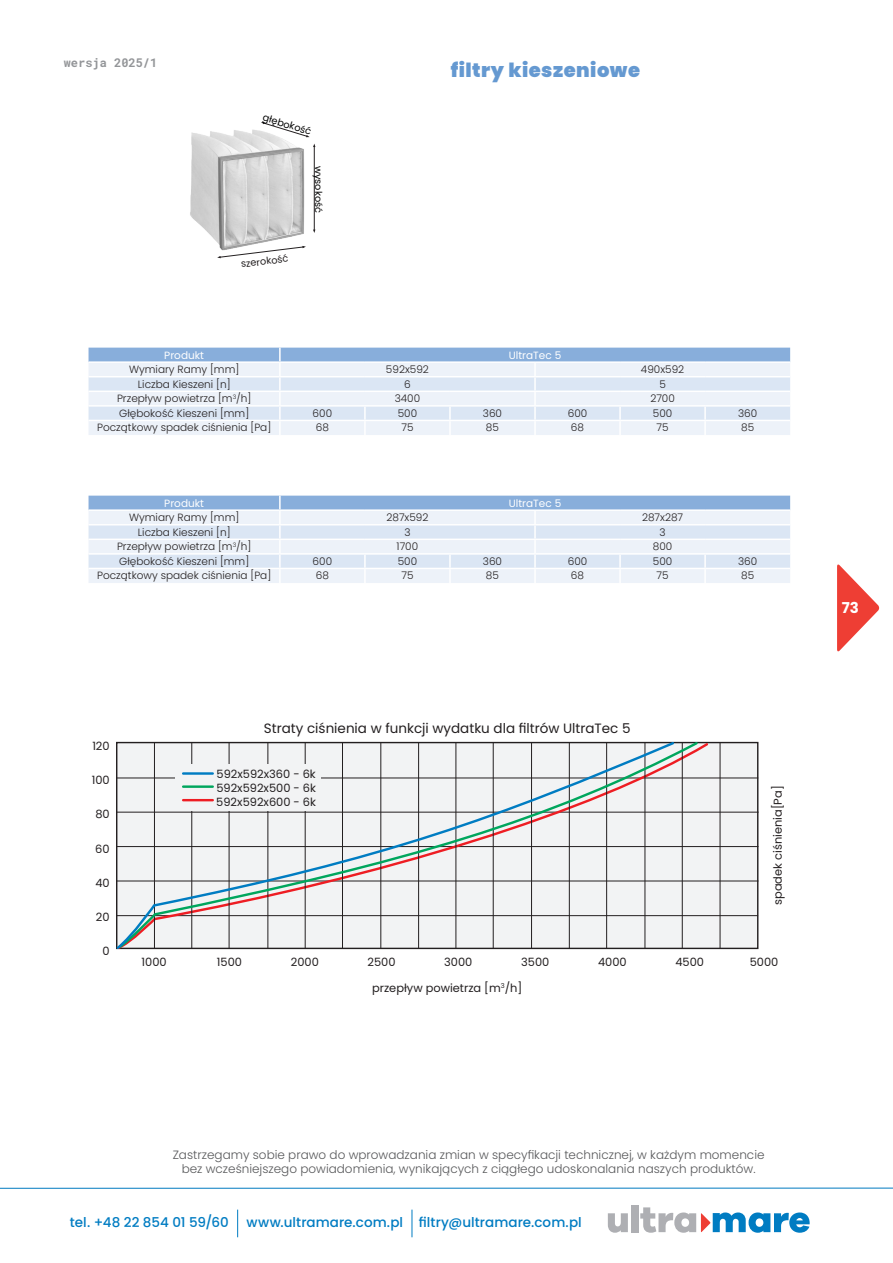
<style>
.page{position:relative;width:893px;height:1263px;background:#fff}
.page>*{position:absolute;margin:0;border:0;box-sizing:border-box;transform-origin:0 0}
.t1{font:900 19.5px "Poppins";letter-spacing:.025em;color:#6599d1}
.t2{font:700 15px "Poppins";color:#fff}
.t3{font:500 13.5px "Poppins";letter-spacing:.005em;color:#007cc2}
.text{font:13.5px "Poppins";color:#231f20}
.t4{font:300 12px/14.4px "Poppins";color:#57585a;text-align:center}
.t5{font:700 12px "Roboto Mono";color:#939598}
.t6{font:11.4px "Poppins";color:#231f20}
.table_body{font:300 10.5px "Poppins";color:#231f20}
.table_header{font:10.5px "Poppins";color:#fff}
.t7{font:9.75px "Poppins";color:#000}
.t8{font:9.75px "Poppins";color:#231f20}
</style>
<div class="page">
<svg style="left:837px;top:564px;width:42px;height:88px"></svg>
<hr style="left:0;top:1188px;width:893px;height:1px;background:#007ac0">
<svg style="left:237px;top:1209px;width:1px;height:28px"></svg>
<svg style="left:412px;top:1209px;width:1px;height:28px"></svg>
<svg style="left:608px;top:1213px;width:20px;height:20px"></svg>
<div style="left:631px;top:1205px;width:7px;height:27px;background:#aeafb3"></div>
<svg style="left:640px;top:1207px;width:170px;height:26px"></svg>
<hr style="left:314px;top:146px;width:1px;height:85px;background:#231f20">
<svg style="left:217px;top:254px;width:33px;height:4px"></svg>
<svg style="left:261px;top:122px;width:49px;height:15px"></svg>
<svg style="left:89px;top:348px;width:701px;height:87px;background:#d9e5f3"></svg>
<svg style="left:89px;top:496px;width:701px;height:87px;background:#d9e5f3"></svg>
<div style="left:117px;top:742px;width:641px;height:206px;background:#f2f3f4"></div>
<hr style="left:117px;top:778px;width:641px;height:1px;background:#231f20">
<hr style="left:117px;top:812px;width:642px;height:1px;background:#231f20">
<hr style="left:117px;top:846px;width:641px;height:1px;background:#231f20">
<hr style="left:117px;top:881px;width:641px;height:1px;background:#231f20">
<hr style="left:117px;top:915px;width:641px;height:1px;background:#231f20">
<hr style="left:720px;top:743px;width:1px;height:206px;background:#231f20">
<svg style="left:676px;top:741px;width:24px;height:209px"></svg>
<svg style="left:116px;top:741px;width:560px;height:209px"></svg>
<div style="left:175px;top:764px;width:146px;height:46px;background:#f2f3f4"></div>
<hr style="left:183px;top:772px;width:30px;height:3px;background:#007cc2">
<hr style="left:183px;top:785px;width:30px;height:3px;background:#00a65d">
<hr style="left:183px;top:799px;width:30px;height:2px;background:#ee1d23">
<img style="left:190px;top:126px;width:119px;height:128px">
<p class="t5" style="left:64px;top:54px;width:95px">wersja 2025/1</p>
<h1 class="t1" style="left:451px;top:59px;width:191px">filtry kieszeniowe</h1>
<p class="t7" style="left:265px;top:112px;width:52px;rotate:17deg">głębokość</p>
<p class="t8" style="left:240px;top:258px;width:49px;rotate:-7deg">szerokość</p>
<p class="t7" style="left:324px;top:166px;width:48px;rotate:90deg">wysokość</p>
<p class="table_header" style="left:164px;top:349px;width:41px">Produkt</p>
<p class="table_header" style="left:509px;top:349px;width:54px">UltraTec 5</p>
<p class="table_body" style="left:129px;top:363px;width:112px">Wymiary Ramy [mm]</p>
<p class="table_body" style="left:386px;top:363px;width:44px">592x592</p>
<p class="table_body" style="left:641px;top:363px;width:45px">490x592</p>
<p class="table_body" style="left:138px;top:378px;width:94px">Liczba Kieszeni [n]</p>
<p class="table_body" style="left:404px;top:378px;width:8px">6</p>
<p class="table_body" style="left:659px;top:378px;width:8px">5</p>
<p class="table_body" style="left:117px;top:392px;width:136px">Przepływ powietrza [m<sup>3</sup>/h]</p>
<p class="table_body" style="left:395px;top:392px;width:27px">3400</p>
<p class="table_body" style="left:650px;top:392px;width:26px">2700</p>
<p class="table_body" style="left:119px;top:407px;width:132px">Głębokość Kieszeni [mm]</p>
<p class="table_body" style="left:313px;top:407px;width:21px">600</p>
<p class="table_body" style="left:398px;top:407px;width:21px">500</p>
<p class="table_body" style="left:483px;top:407px;width:21px">360</p>
<p class="table_body" style="left:568px;top:407px;width:21px">600</p>
<p class="table_body" style="left:653px;top:407px;width:21px">500</p>
<p class="table_body" style="left:738px;top:407px;width:21px">360</p>
<p class="table_body" style="left:97px;top:422px;width:176px">Początkowy spadek ciśnienia [Pa]</p>
<p class="table_body" style="left:316px;top:422px;width:15px">68</p>
<p class="table_body" style="left:401px;top:422px;width:14px">75</p>
<p class="table_body" style="left:486px;top:422px;width:15px">85</p>
<p class="table_body" style="left:571px;top:422px;width:15px">68</p>
<p class="table_body" style="left:657px;top:422px;width:14px">75</p>
<p class="table_body" style="left:741px;top:422px;width:15px">85</p>
<p class="table_header" style="left:164px;top:497px;width:41px">Produkt</p>
<p class="table_header" style="left:509px;top:497px;width:54px">UltraTec 5</p>
<p class="table_body" style="left:129px;top:511px;width:112px">Wymiary Ramy [mm]</p>
<p class="table_body" style="left:386px;top:511px;width:44px">287x592</p>
<p class="table_body" style="left:642px;top:511px;width:43px">287x287</p>
<p class="table_body" style="left:138px;top:526px;width:94px">Liczba Kieszeni [n]</p>
<p class="table_body" style="left:404px;top:526px;width:8px">3</p>
<p class="table_body" style="left:659px;top:526px;width:8px">3</p>
<p class="table_body" style="left:117px;top:540px;width:136px">Przepływ powietrza [m<sup>3</sup>/h]</p>
<p class="table_body" style="left:397px;top:540px;width:23px">1700</p>
<p class="table_body" style="left:653px;top:540px;width:21px">800</p>
<p class="table_body" style="left:119px;top:555px;width:132px">Głębokość Kieszeni [mm]</p>
<p class="table_body" style="left:313px;top:555px;width:21px">600</p>
<p class="table_body" style="left:398px;top:555px;width:21px">500</p>
<p class="table_body" style="left:483px;top:555px;width:21px">360</p>
<p class="table_body" style="left:568px;top:555px;width:21px">600</p>
<p class="table_body" style="left:653px;top:555px;width:21px">500</p>
<p class="table_body" style="left:738px;top:555px;width:21px">360</p>
<p class="table_body" style="left:97px;top:570px;width:176px">Początkowy spadek ciśnienia [Pa]</p>
<p class="table_body" style="left:316px;top:570px;width:15px">68</p>
<p class="table_body" style="left:401px;top:570px;width:14px">75</p>
<p class="table_body" style="left:486px;top:570px;width:15px">85</p>
<p class="table_body" style="left:571px;top:570px;width:15px">68</p>
<p class="table_body" style="left:657px;top:570px;width:14px">75</p>
<p class="table_body" style="left:741px;top:570px;width:15px">85</p>
<p class="t6" style="left:92px;top:739px;width:19px">120</p>
<p class="t6" style="left:92px;top:773px;width:19px">100</p>
<p class="t6" style="left:95px;top:808px;width:16px">80</p>
<p class="t6" style="left:95px;top:842px;width:16px">60</p>
<p class="t6" style="left:95px;top:876px;width:16px">40</p>
<p class="t6" style="left:96px;top:910px;width:15px">20</p>
<p class="t6" style="left:103px;top:944px;width:9px">0</p>
<p class="text" style="left:264px;top:720px;width:368px">Straty ciśnienia w funkcji wydatku dla filtrów UltraTec 5</p>
<p class="t6" style="left:217px;top:768px;width:101px">592x592x360 - 6k</p>
<p class="t6" style="left:216px;top:781px;width:101px">592x592x500 - 6k</p>
<p class="t6" style="left:216px;top:795px;width:101px">592x592x600 - 6k</p>
<p class="t6" style="left:771px;top:905px;width:121px;rotate:-90deg">spadek ciśnienia[Pa]</p>
<p class="t6" style="left:142px;top:955px;width:27px">1000</p>
<p class="t6" style="left:217px;top:955px;width:27px">1500</p>
<p class="t6" style="left:291px;top:955px;width:30px">2000</p>
<p class="t6" style="left:368px;top:955px;width:30px">2500</p>
<p class="t6" style="left:444px;top:955px;width:30px">3000</p>
<p class="t6" style="left:521px;top:955px;width:30px">3500</p>
<p class="t6" style="left:598px;top:955px;width:30px">4000</p>
<p class="t6" style="left:675px;top:955px;width:30px">4500</p>
<p class="t6" style="left:750px;top:955px;width:30px">5000</p>
<p class="t6" style="left:372px;top:981px;width:152px">przepływ powietrza [m<sup>3</sup>/h]</p>
<h2 class="t2" style="left:842px;top:599px;width:19px">73</h2>
<p class="t4" style="left:173px;top:1148px;width:593px">Zastrzegamy sobie prawo do wprowadzania zmian w specyfikacji technicznej, w każdym momencie bez wcześniejszego powiadomienia, wynikających z ciągłego udoskonalania naszych produktów.</p>
<p class="t3" style="left:70px;top:1215px;width:161px">tel. +48 22 854 01 59/60</p>
<p class="t3" style="left:247px;top:1215px;width:337px">www.ultramare.com.pl filtry@ultramare.com.pl</p>
</div>
